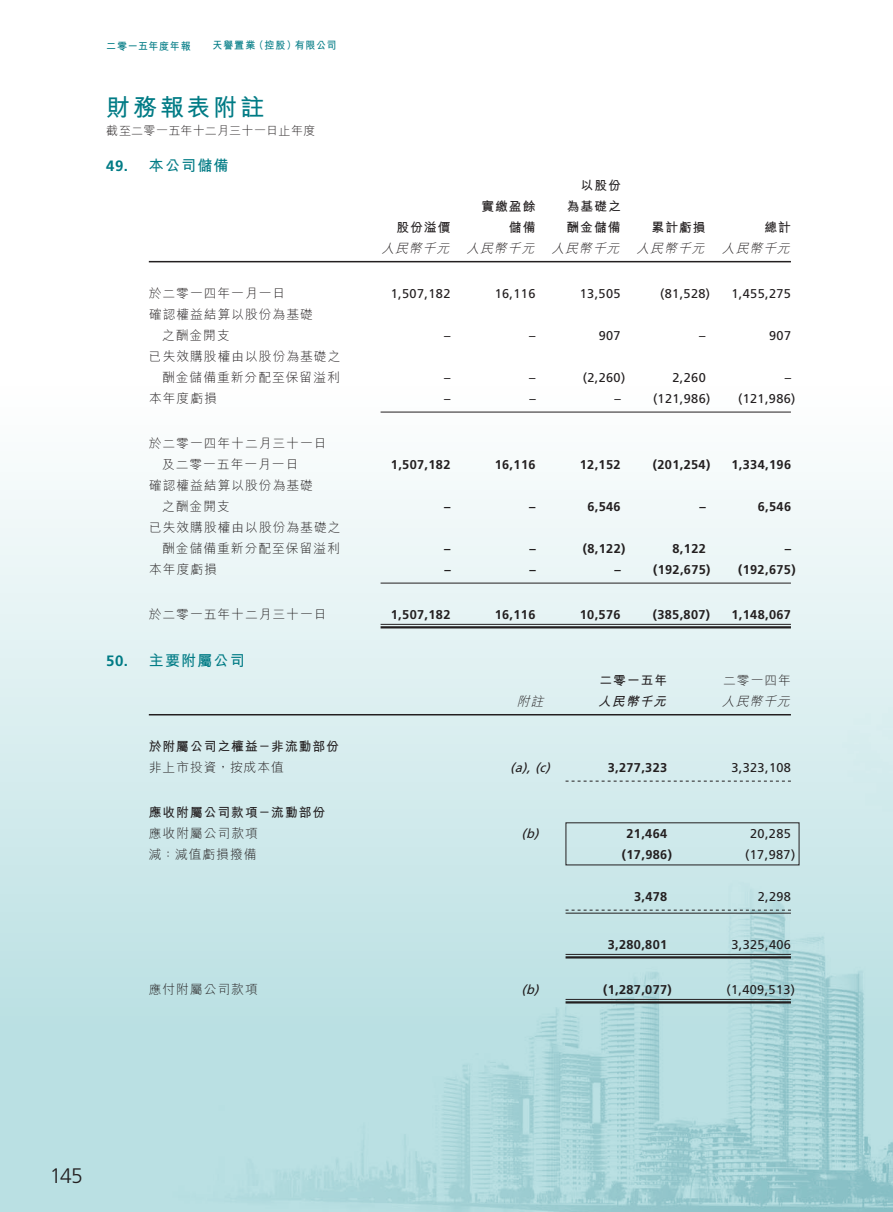
<style>
.page{position:relative;width:893px;height:1212px;background:#fff}
.page>*{position:absolute;margin:0;border:0;box-sizing:border-box;transform-origin:0 0}
.t1{font:700 24px "M Hei HK";letter-spacing:.12em;color:#007b85}
.t2{font:300 21px "Frutiger LT Std";color:#231f20}
.t3{font:700 15px "M Hei HK";letter-spacing:.08em;color:#007b85}
.t4{font:700 15px "Frutiger LT Std";color:#007b85}
.t5{font:300 12.75px/21px "M Hei HK";letter-spacing:.08em;color:#231f20}
.t6{font:700 12.75px "Frutiger LT Std";letter-spacing:.03em;color:#231f20}
.t7{font:12.75px "Frutiger LT Std";letter-spacing:.03em;color:#231f20}
.t8{font:700 12.75px/21px "M Hei HK";letter-spacing:.08em;color:#231f20;text-align:right}
.t9{font:italic 300 12.75px "M Hei HK";color:#231f20}
.t10{font:italic 12.75px "Frutiger LT Std";color:#231f20}
.t11{font:italic 700 12.75px "M Hei HK";color:#231f20}
.t12{font:300 12px "M Hei HK";letter-spacing:.025em;color:#231f20}
.t13{font:700 10.5px "M Hei HK";letter-spacing:.08em;color:#007b85;scale:.95 1}
</style>
<div class="page">
<img style="left:0;top:260px;width:893px;height:952px">
<hr style="left:149px;top:261px;width:642px;height:1px;background:#231f20">
<hr style="left:381px;top:412px;width:410px;height:1px;background:#231f20">
<hr style="left:381px;top:583px;width:410px;height:1px;background:#231f20">
<hr style="left:381px;top:624px;width:410px;height:1px;background:#231f20">
<hr style="left:381px;top:626px;width:410px;height:2px;background:#231f20">
<hr style="left:149px;top:714px;width:642px;height:1px;background:#231f20">
<svg style="left:566px;top:781px;width:225px;height:1px"></svg>
<svg style="left:566px;top:910px;width:225px;height:1px"></svg>
<hr style="left:566px;top:913px;width:225px;height:1px;background:#231f20">
<hr style="left:566px;top:954px;width:225px;height:1px;background:#231f20">
<hr style="left:566px;top:956px;width:225px;height:2px;background:#231f20">
<hr style="left:566px;top:999px;width:225px;height:1px;background:#231f20">
<hr style="left:566px;top:1001px;width:225px;height:2px;background:#231f20">
<p class="t13" style="left:106px;top:38px;width:90px">二零一五年度年報</p>
<p class="t13" style="left:254px;top:38px;width:89px">（控股）有限公司</p>
<p class="t13" style="left:213px;top:38px;width:47px">天譽置業</p>
<h1 class="t1" style="left:106px;top:90px;width:160px">財務報表附註</h1>
<p class="t12" style="left:106px;top:122px;width:211px">截至二零一五年十二月三十一日止年度</p>
<p class="t3" style="left:149px;top:154px;width:81px">本公司儲備</p>
<p class="t4" style="left:106px;top:157px;width:23px">49.</p>
<p class="t5" style="left:149px;top:282px;width:166px">於二零一四年一月一日<br>確認權益結算以股份為基礎</p>
<p class="t5" style="left:149px;top:324px;width:193px;text-indent:13px">之酬金開支<br>已失效購股權由以股份為基礎之</p>
<p class="t5" style="left:162px;top:366px;width:179px">酬金儲備重新分配至保留溢利</p>
<p class="t5" style="left:149px;top:387px;width:69px">本年度虧損</p>
<p class="t5" style="left:149px;top:432px;width:179px">於二零一四年十二月三十一日</p>
<p class="t5" style="left:149px;top:453px;width:165px;text-align:center">及二零一五年一月一日<br>確認權益結算以股份為基礎</p>
<p class="t5" style="left:149px;top:495px;width:193px;text-indent:13px">之酬金開支<br>已失效購股權由以股份為基礎之</p>
<p class="t5" style="left:162px;top:537px;width:179px">酬金儲備重新分配至保留溢利</p>
<p class="t4" style="left:106px;top:652px;width:23px">50.</p>
<p class="t5" style="left:149px;top:558px;width:69px">本年度虧損</p>
<p class="t5" style="left:149px;top:603px;width:179px">於二零一五年十二月三十一日</p>
<p class="t3" style="left:149px;top:649px;width:97px">主要附屬公司</p>
<p class="t8" style="left:149px;top:735px;width:192px">於附屬公司之權益－非流動部份</p>
<p class="t5" style="left:149px;top:756px;width:137px">非上市投資，按成本值</p>
<p class="t8" style="left:149px;top:801px;width:178px">應收附屬公司款項－流動部份</p>
<p class="t5" style="left:149px;top:822px;width:110px">應收附屬公司款項</p>
<p class="t5" style="left:149px;top:843px;width:109px">減：減值虧損撥備</p>
<p class="t5" style="left:149px;top:978px;width:110px">應付附屬公司款項</p>
<p class="t8" style="left:481px;top:195px;width:55px">實繳盈餘</p>
<p class="t8" style="left:567px;top:174px;width:55px">以股份為基礎之</p>
<p class="t8" style="left:396px;top:216px;width:55px">股份溢價</p>
<p class="t8" style="left:509px;top:216px;width:28px">儲備</p>
<p class="t8" style="left:567px;top:216px;width:55px">酬金儲備</p>
<p class="t8" style="left:652px;top:216px;width:55px">累計虧損</p>
<p class="t8" style="left:764px;top:216px;width:28px">總計</p>
<p class="t9" style="left:381px;top:239px;width:74px">人民幣千元</p>
<p class="t9" style="left:466px;top:239px;width:74px">人民幣千元</p>
<p class="t9" style="left:551px;top:239px;width:74px">人民幣千元</p>
<p class="t9" style="left:636px;top:239px;width:74px">人民幣千元</p>
<p class="t9" style="left:722px;top:239px;width:74px">人民幣千元</p>
<p class="t7" style="left:391px;top:286px;width:61px">1,507,182</p>
<p class="t7" style="left:495px;top:286px;width:42px">16,116</p>
<p class="t7" style="left:580px;top:286px;width:42px">13,505</p>
<p class="t7" style="left:660px;top:286px;width:51px">)81,528(</p>
<p class="t7" style="left:731px;top:286px;width:61px">1,455,275</p>
<p class="t7" style="left:444px;top:328px;width:8px">–</p>
<p class="t7" style="left:529px;top:328px;width:8px">–</p>
<p class="t7" style="left:599px;top:328px;width:23px">907</p>
<p class="t7" style="left:699px;top:328px;width:8px">–</p>
<p class="t7" style="left:769px;top:328px;width:23px">907</p>
<p class="t7" style="left:444px;top:370px;width:8px">–</p>
<p class="t7" style="left:529px;top:370px;width:8px">–</p>
<p class="t7" style="left:583px;top:370px;width:44px">)2,260(</p>
<p class="t7" style="left:672px;top:370px;width:35px">2,260</p>
<p class="t7" style="left:785px;top:370px;width:8px">–</p>
<p class="t7" style="left:444px;top:391px;width:8px">–</p>
<p class="t7" style="left:529px;top:391px;width:8px">–</p>
<p class="t7" style="left:614px;top:391px;width:8px">–</p>
<p class="t7" style="left:653px;top:391px;width:59px">)121,986(</p>
<p class="t7" style="left:738px;top:391px;width:59px">)121,986(</p>
<p class="t6" style="left:391px;top:457px;width:61px">1,507,182</p>
<p class="t6" style="left:495px;top:457px;width:42px">16,116</p>
<p class="t6" style="left:580px;top:457px;width:42px">12,152</p>
<p class="t6" style="left:653px;top:457px;width:59px">)201,254(</p>
<p class="t6" style="left:731px;top:457px;width:61px">1,334,196</p>
<p class="t6" style="left:444px;top:499px;width:8px">–</p>
<p class="t6" style="left:529px;top:499px;width:8px">–</p>
<p class="t6" style="left:587px;top:499px;width:35px">6,546</p>
<p class="t6" style="left:699px;top:499px;width:8px">–</p>
<p class="t6" style="left:758px;top:499px;width:35px">6,546</p>
<p class="t6" style="left:444px;top:541px;width:8px">–</p>
<p class="t6" style="left:529px;top:541px;width:8px">–</p>
<p class="t6" style="left:583px;top:541px;width:44px">)8,122(</p>
<p class="t6" style="left:672px;top:541px;width:35px">8,122</p>
<p class="t6" style="left:785px;top:541px;width:8px">–</p>
<p class="t6" style="left:444px;top:562px;width:8px">–</p>
<p class="t6" style="left:529px;top:562px;width:8px">–</p>
<p class="t6" style="left:614px;top:562px;width:8px">–</p>
<p class="t6" style="left:653px;top:562px;width:59px">)192,675(</p>
<p class="t6" style="left:738px;top:562px;width:59px">)192,675(</p>
<p class="t6" style="left:391px;top:607px;width:61px">1,507,182</p>
<p class="t6" style="left:495px;top:607px;width:42px">16,116</p>
<p class="t6" style="left:580px;top:607px;width:42px">10,576</p>
<p class="t6" style="left:653px;top:607px;width:59px">)385,807(</p>
<p class="t6" style="left:731px;top:607px;width:61px">1,148,067</p>
<p class="t8" style="left:599px;top:669px;width:69px">二零一五年</p>
<p class="t5" style="left:723px;top:669px;width:69px">二零一四年</p>
<p class="t9" style="left:517px;top:692px;width:33px">附註</p>
<p class="t11" style="left:598px;top:692px;width:74px">人民幣千元</p>
<p class="t9" style="left:722px;top:692px;width:74px">人民幣千元</p>
<p class="t10" style="left:510px;top:760px;width:45px">, )a( (c(</p>
<p class="t6" style="left:608px;top:760px;width:61px">3,277,323</p>
<p class="t7" style="left:731px;top:760px;width:61px">3,323,108</p>
<p class="t10" style="left:522px;top:826px;width:18px">b(</p>
<p class="t10" style="left:534px;top:826px;width:10px">(</p>
<p class="t6" style="left:626px;top:826px;width:42px">21,464</p>
<p class="t7" style="left:750px;top:826px;width:42px">20,285</p>
<p class="t6" style="left:622px;top:847px;width:51px">)17,986(</p>
<p class="t7" style="left:745px;top:847px;width:51px">)17,987(</p>
<p class="t6" style="left:634px;top:889px;width:35px">3,478</p>
<p class="t7" style="left:758px;top:889px;width:35px">2,298</p>
<p class="t6" style="left:608px;top:937px;width:61px">3,280,801</p>
<p class="t7" style="left:731px;top:937px;width:61px">3,325,406</p>
<p class="t10" style="left:522px;top:982px;width:18px">b(</p>
<p class="t10" style="left:534px;top:982px;width:10px">(</p>
<p class="t6" style="left:603px;top:982px;width:70px">)1,287,077(</p>
<p class="t7" style="left:726px;top:982px;width:70px">)1,409,513(</p>
<h2 class="t2" style="left:50px;top:1164px;width:35px">145</h2>
</div>
